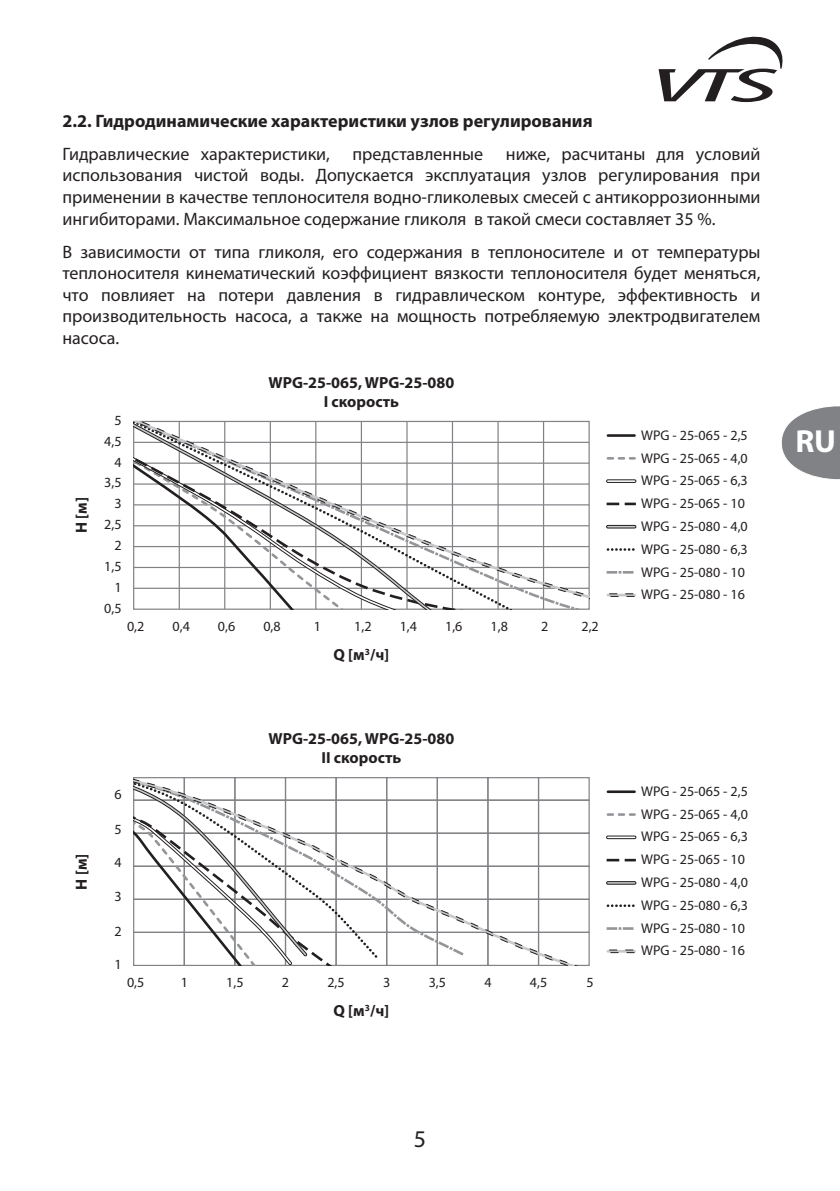
<style>
.page{position:relative;width:840px;height:1191px;background:#fff}
.page>*{position:absolute;margin:0;border:0;box-sizing:border-box;transform-origin:0 0}
.t1{font:700 32px "Myriad Pro";color:#fff}
.t2{font:24px "Myriad Pro";color:#231f20}
.t3{font:18px/21.6px "Myriad Pro";color:#231f20;text-align:justify}
.t4{font:700 18px "Myriad Pro";color:#231f20}
.t5{font:700 16px/19.2px "Myriad Pro";color:#231f20;text-align:center}
.t6{font:14px/22.8px "Myriad Pro";color:#231f20}
</style>
<div class="page">
<svg style="left:781px;top:406px;width:58px;height:74px"></svg>
<svg style="left:134px;top:421px;width:454px;height:188px"></svg>
<hr style="left:607px;top:434px;width:27px;height:3px;background:#231f20">
<svg style="left:607px;top:457px;width:27px;height:2px"></svg>
<div style="left:606px;top:479px;width:29px;height:4px;border:1px solid #231f20"></div>
<svg style="left:607px;top:502px;width:27px;height:3px"></svg>
<div style="left:606px;top:525px;width:29px;height:3px;border:1px solid #231f20"></div>
<svg style="left:607px;top:548px;width:27px;height:3px"></svg>
<svg style="left:607px;top:571px;width:27px;height:2px"></svg>
<div style="left:606px;top:593px;width:29px;height:3px;border:1px dashed #231f20"></div>
<div style="left:133px;top:931px;width:52px;height:35px;border:1px solid #808285"></div>
<div style="left:183px;top:931px;width:52px;height:35px;border:1px solid #808285"></div>
<div style="left:234px;top:931px;width:52px;height:35px;border:1px solid #808285"></div>
<div style="left:285px;top:931px;width:51px;height:35px;border:1px solid #808285"></div>
<div style="left:335px;top:931px;width:52px;height:35px;border:1px solid #808285"></div>
<div style="left:386px;top:931px;width:51px;height:35px;border:1px solid #808285"></div>
<div style="left:436px;top:931px;width:52px;height:35px;border:1px solid #808285"></div>
<div style="left:487px;top:931px;width:52px;height:35px;border:1px solid #808285"></div>
<div style="left:537px;top:931px;width:52px;height:35px;border:1px solid #808285"></div>
<div style="left:133px;top:898px;width:52px;height:35px;border:1px solid #808285"></div>
<div style="left:133px;top:865px;width:52px;height:35px;border:1px solid #808285"></div>
<div style="left:133px;top:832px;width:52px;height:35px;border:1px solid #808285"></div>
<div style="left:133px;top:799px;width:52px;height:35px;border:1px solid #808285"></div>
<div style="left:133px;top:777px;width:52px;height:23px;border:1px solid #808285"></div>
<svg style="left:134px;top:777px;width:454px;height:188px"></svg>
<hr style="left:607px;top:790px;width:27px;height:3px;background:#231f20">
<svg style="left:607px;top:813px;width:27px;height:3px"></svg>
<div style="left:606px;top:835px;width:29px;height:4px;border:1px solid #231f20"></div>
<svg style="left:607px;top:859px;width:27px;height:2px"></svg>
<div style="left:606px;top:881px;width:29px;height:3px;border:1px solid #231f20"></div>
<svg style="left:607px;top:904px;width:27px;height:3px"></svg>
<svg style="left:607px;top:927px;width:27px;height:2px"></svg>
<div style="left:606px;top:949px;width:29px;height:4px;border:1px dashed #231f20"></div>
<svg style="left:658px;top:36px;width:124px;height:66px"></svg>
<p class="t4" style="left:62px;top:109px;width:531px">2.2. Гидродинамические характеристики узлов регулирования</p>
<p class="t3" style="left:62px;top:143px;width:269px">Гидравлические характеристики,</p>
<p class="t3" style="left:352px;top:143px;width:132px">представленные</p>
<p class="t3" style="left:62px;top:143px;width:699px;text-indent:443px">ниже, расчитаны для условий использования чистой воды. Допускается эксплуатация узлов регулирования при применении в качестве теплоносителя водно-гликолевых смесей с антикоррозионными ингибиторами. Максимальное содержание гликоля в такой смеси составляет 35 %.</p>
<p class="t3" style="left:62px;top:240px;width:699px">В зависимости от типа гликоля, его содержания в теплоносителе и от температуры теплоносителя кинематический коэффициент вязкости теплоносителя будет меняться, что повлияет на потери давления в гидравлическом контуре, эффективность и производительность насоса, а также на мощность потребляемую электродвигателем насоса.</p>
<p class="t5" style="left:71px;top:533px;width:37px;rotate:-90deg">H [м]</p>
<p class="t6" style="left:114px;top:408px;width:9px">5</p>
<p class="t6" style="left:104px;top:429px;width:19px">4,5</p>
<p class="t6" style="left:114px;top:450px;width:9px">4</p>
<p class="t6" style="left:104px;top:471px;width:19px">3,5</p>
<p class="t6" style="left:114px;top:492px;width:9px">3</p>
<p class="t6" style="left:104px;top:513px;width:19px">2,5</p>
<p class="t6" style="left:114px;top:534px;width:9px">2</p>
<p class="t6" style="left:104px;top:555px;width:19px">1,5</p>
<p class="t6" style="left:114px;top:576px;width:9px">1</p>
<p class="t6" style="left:104px;top:597px;width:19px">0,5</p>
<p class="t5" style="left:268px;top:372px;width:187px">WPG-25-065, WPG-25-080<br>I скорость</p>
<p class="t6" style="left:127px;top:614px;width:19px">0,2</p>
<p class="t6" style="left:172px;top:614px;width:19px">0,4</p>
<p class="t6" style="left:218px;top:614px;width:19px">0,6</p>
<p class="t6" style="left:263px;top:614px;width:19px">0,8</p>
<p class="t6" style="left:314px;top:614px;width:9px">1</p>
<p class="t6" style="left:354px;top:614px;width:19px">1,2</p>
<p class="t6" style="left:399px;top:614px;width:19px">1,4</p>
<p class="t6" style="left:445px;top:614px;width:19px">1,6</p>
<p class="t6" style="left:490px;top:614px;width:19px">1,8</p>
<p class="t6" style="left:541px;top:614px;width:9px">2</p>
<p class="t6" style="left:581px;top:614px;width:19px">2,2</p>
<p class="t5" style="left:333px;top:644px;width:57px">Q [м<sup>3</sup>/ч]</p>
<p class="t6" style="left:640px;top:423px;width:108px">WPG - 25-065 - 2,5<br>WPG - 25-065 - 4,0<br>WPG - 25-065 - 6,3<br>WPG - 25-065 - 10<br>WPG - 25-080 - 4,0<br>WPG - 25-080 - 6,3<br>WPG - 25-080 - 10<br>WPG - 25-080 - 16</p>
<p class="t5" style="left:71px;top:889px;width:37px;rotate:-90deg">H [м]</p>
<p class="t5" style="left:268px;top:728px;width:187px">WPG-25-065, WPG-25-080<br>II скорость</p>
<p class="t6" style="left:114px;top:782px;width:9px">6</p>
<p class="t6" style="left:640px;top:779px;width:108px">WPG - 25-065 - 2,5<br>WPG - 25-065 - 4,0<br>WPG - 25-065 - 6,3<br>WPG - 25-065 - 10<br>WPG - 25-080 - 4,0<br>WPG - 25-080 - 6,3<br>WPG - 25-080 - 10<br>WPG - 25-080 - 16</p>
<p class="t6" style="left:114px;top:817px;width:9px">5</p>
<p class="t6" style="left:114px;top:851px;width:9px">4</p>
<p class="t6" style="left:114px;top:885px;width:9px">3</p>
<p class="t6" style="left:114px;top:919px;width:9px">2</p>
<p class="t6" style="left:114px;top:953px;width:9px">1</p>
<p class="t6" style="left:127px;top:970px;width:19px">0,5</p>
<p class="t6" style="left:180px;top:970px;width:9px">1</p>
<p class="t6" style="left:226px;top:970px;width:19px">1,5</p>
<p class="t6" style="left:282px;top:970px;width:9px">2</p>
<p class="t6" style="left:327px;top:970px;width:19px">2,5</p>
<p class="t6" style="left:383px;top:970px;width:9px">3</p>
<p class="t6" style="left:428px;top:970px;width:19px">3,5</p>
<p class="t6" style="left:484px;top:970px;width:9px">4</p>
<p class="t6" style="left:529px;top:970px;width:19px">4,5</p>
<p class="t6" style="left:586px;top:970px;width:9px">5</p>
<p class="t5" style="left:333px;top:1000px;width:57px">Q [м<sup>3</sup>/ч]</p>
<h1 class="t1" style="left:795px;top:421px;width:42px">RU</h1>
<h2 class="t2" style="left:413px;top:1123px;width:14px">5</h2>
</div>
